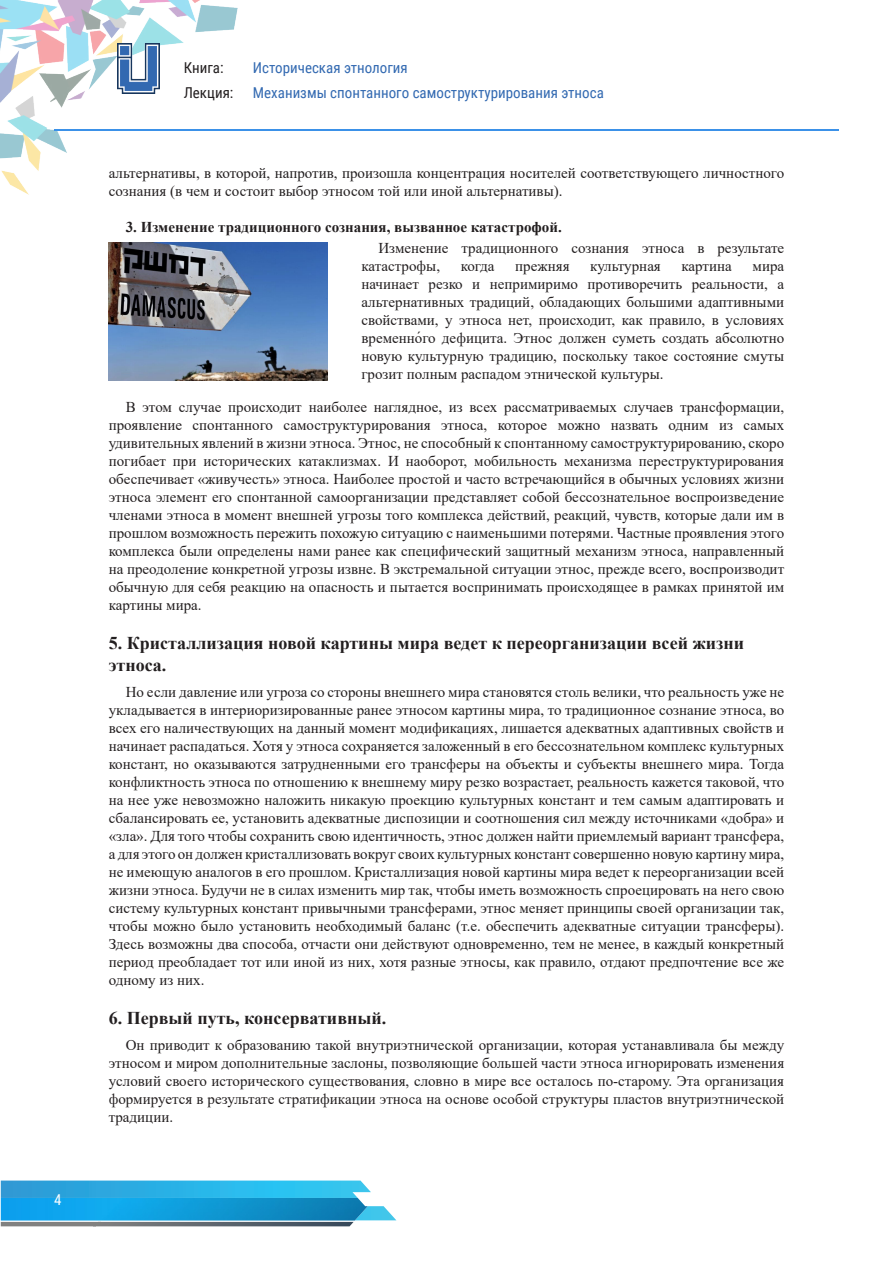
<style>
.page{position:relative;width:893px;height:1263px;background:#fff}
.page>*{position:absolute;margin:0;border:0;box-sizing:border-box;transform-origin:0 0}
.tema{font:700 18px/21.6px "Times New Roman";color:#231f20}
.t1{font:15px/18px "Times New Roman";color:#231f20;text-align:justify}
.t2{font:15px/25.5px "Roboto Condensed";color:#3269b1}
.t3{font:700 15px "Times New Roman";color:#231f20}
.t4{font:15px/25.5px "Roboto Condensed";color:#231f20}
.t5{font:15px "Roboto Condensed";color:#fff}
</style>
<div class="page">
<img style="left:0;top:0;width:238px;height:195px">
<hr style="left:54px;top:129px;width:785px;height:2px;background:#3b91e8">
<img style="left:118px;top:44px;width:41px;height:49px">
<svg style="left:1px;top:1180px;width:395px;height:46px;background:#5bb6d9"></svg>
<img style="left:1px;top:1198px;width:367px;height:22px">
<img style="left:109px;top:242px;width:218px;height:138px">
<p class="t5" style="left:54px;top:1189px;width:9px">4</p>
<p class="t4" style="left:184px;top:54px;width:51px">Книга:<br>Лекция:</p>
<p class="t2" style="left:253px;top:54px;width:352px">Историческая этнология<br>Механизмы спонтанного самоструктурирования этноса</p>
<p class="t1" style="left:109px;top:164px;width:677px">альтернативы, в которой, напротив, произошла концентрация носителей соответствующего личностного сознания (в чем и состоит выбор этносом той или иной альтернативы).</p>
<p class="t3" style="left:126px;top:216px;width:437px">3. Изменение традиционного сознания, вызванное катастрофой.</p>
<p class="t1" style="left:361px;top:238px;width:424px;text-indent:17px">Изменение традиционного сознания этноса в результате катастрофы,</p>
<p class="t1" style="left:461px;top:256px;width:35px">когда</p>
<p class="t1" style="left:515px;top:256px;width:56px">прежняя</p>
<p class="t1" style="left:590px;top:256px;width:72px">культурная</p>
<p class="t1" style="left:682px;top:256px;width:52px">картина</p>
<p class="t1" style="left:361px;top:256px;width:424px;text-indent:391px">мира начинает резко и непримиримо противоречить реальности, а альтернативных традиций, обладающих большими адаптивными свойствами, у этноса нет, происходит, как правило, в условиях временно́го дефицита. Этнос должен суметь создать абсолютно новую культурную традицию, поскольку такое состояние смуты грозит полным распадом этнической культуры.</p>
<p class="t1" style="left:109px;top:398px;width:677px;text-indent:17px">В этом случае происходит наиболее наглядное, из всех рассматриваемых случаев трансформации, проявление спонтанного самоструктурирования этноса, которое можно назвать одним из самых удивительных явлений в жизни этноса. Этнос, не способный к спонтанному самоструктурированию, скоро погибает при исторических катаклизмах. И наоборот, мобильность механизма переструктурирования обеспечивает «живучесть» этноса. Наиболее простой и часто встречающийся в обычных условиях жизни этноса элемент его спонтанной самоорганизации представляет собой бессознательное воспроизведение членами этноса в момент внешней угрозы того комплекса действий, реакций, чувств, которые дали им в прошлом возможность пережить похожую ситуацию с наименьшими потерями. Частные проявления этого комплекса были определены нами ранее как специфический защитный механизм этноса, направленный на преодоление конкретной угрозы извне. В экстремальной ситуации этнос, прежде всего, воспроизводит обычную для себя реакцию на опасность и пытается воспринимать происходящее в рамках принятой им картины мира.</p>
<p class="tema" style="left:109px;top:631px;width:637px">5. Кристаллизация новой картины мира ведет к переорганизации всей жизни этноса.</p>
<p class="t1" style="left:109px;top:682px;width:677px;text-indent:17px">Но если давление или угроза со стороны внешнего мира становятся столь велики, что реальность уже не укладывается в интериоризированные ранее этносом картины мира, то традиционное сознание этноса, во всех его наличествующих на данный момент модификациях, лишается адекватных адаптивных свойств и начинает распадаться. Хотя у этноса сохраняется заложенный в его бессознательном комплекс культурных констант, но оказываются затрудненными его трансферы на объекты и субъекты внешнего мира. Тогда конфликтность этноса по отношению к внешнему миру резко возрастает, реальность кажется таковой, что на нее уже невозможно наложить никакую проекцию культурных констант и тем самым адаптировать и сбалансировать ее, установить адекватные диспозиции и соотношения сил между источниками «добра» и «зла». Для того чтобы сохранить свою идентичность, этнос должен найти приемлемый вариант трансфера, а для этого он должен кристаллизовать вокруг своих культурных констант совершенно новую картину мира, не имеющую аналогов в его прошлом. Кристаллизация новой картины мира ведет к переорганизации всей жизни этноса. Будучи не в силах изменить мир так, чтобы иметь возможность спроецировать на него свою систему культурных констант привычными трансферами, этнос меняет принципы своей организации так, чтобы можно было установить необходимый баланс (т.е. обеспечить адекватные ситуации трансферы).<br>Здесь возможны два способа, отчасти они действуют одновременно, тем не менее, в каждый конкретный период преобладает тот или иной из них, хотя разные этносы, как правило, отдают предпочтение все же одному из них.</p>
<p class="tema" style="left:109px;top:1006px;width:279px">6. Первый путь, консервативный.</p>
<p class="t1" style="left:109px;top:1036px;width:677px;text-indent:17px">Он приводит к образованию такой внутриэтнической организации, которая устанавливала бы между этносом и миром дополнительные заслоны, позволяющие большей части этноса игнорировать изменения условий своего исторического существования, словно в мире все осталось по-старому. Эта организация формируется в результате стратификации этноса на основе особой структуры пластов внутриэтнической традиции.</p>
</div>
